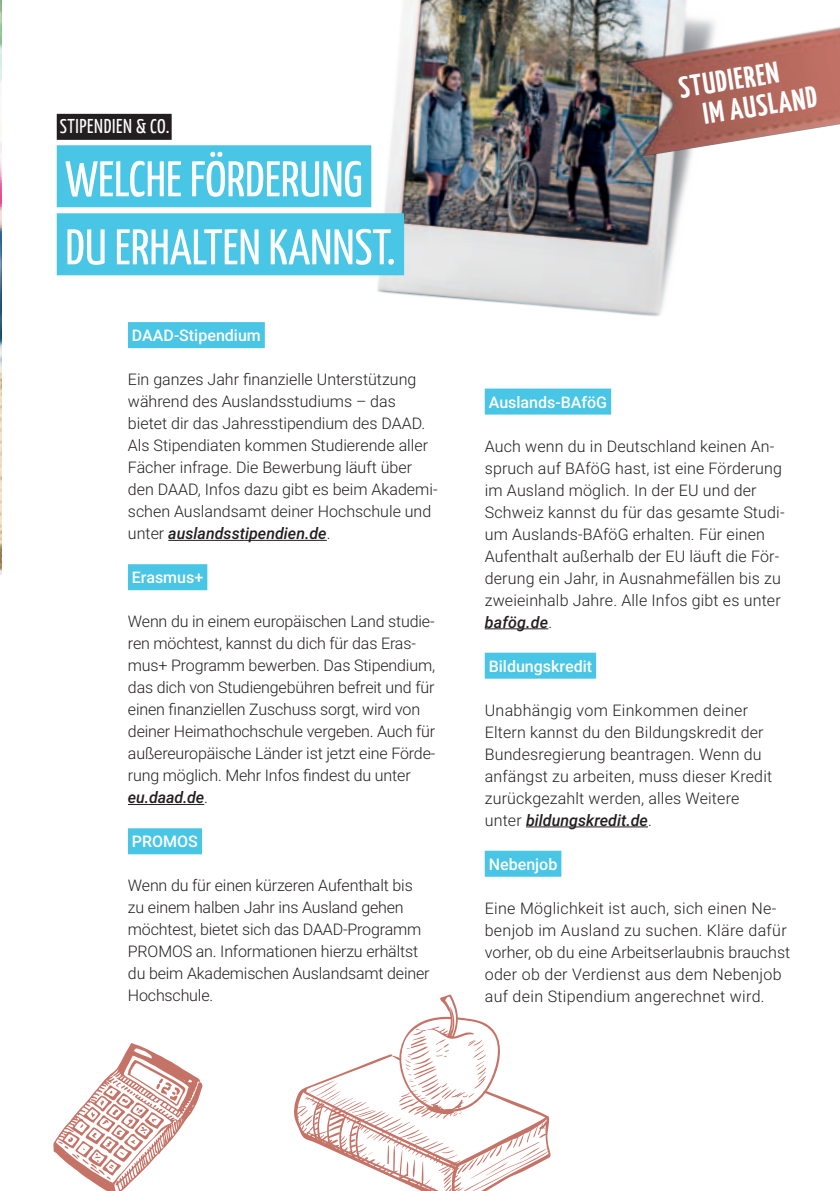
<style>
.page{position:relative;width:840px;height:1191px;background:#fff}
.page>*{position:absolute;margin:0;border:0;box-sizing:border-box;transform-origin:0 0}
.t1{font:50px/68px "Yanone Kaffeesatz";color:#fff}
.t2{font:700 30px/30.2px "Yanone Kaffeesatz";color:#fff}
.t3{font:20px "Yanone Kaffeesatz";letter-spacing:.03em;color:#fff}
.t4{font:300 16px/22px "Roboto";color:#231f20}
.t5{font:300 16px/22px "Roboto";letter-spacing:.02em;color:#231f20}
.t6{font:500 16px "Roboto";color:#fff}
.t7{font:italic 500 16px "Roboto";color:#231f20}
.s1{font-weight:500;font-style:italic}
.s2{font-weight:300;font-style:normal}
</style>
<div class="page">
<img style="left:346px;top:0;width:367px;height:316px">
<img style="left:0;top:0;width:1px;height:574px">
<div style="left:484px;top:388px;width:127px;height:26px;background:#49c6e5"></div>
<hr style="left:484px;top:628px;width:64px;height:1px;background:#231f20">
<div style="left:484px;top:652px;width:111px;height:26px;background:#49c6e5"></div>
<hr style="left:525px;top:826px;width:122px;height:1px;background:#231f20">
<div style="left:484px;top:850px;width:77px;height:26px;background:#49c6e5"></div>
<div style="left:128px;top:322px;width:137px;height:26px;background:#49c6e5"></div>
<hr style="left:168px;top:540px;width:158px;height:1px;background:#231f20">
<div style="left:128px;top:564px;width:79px;height:26px;background:#49c6e5"></div>
<hr style="left:128px;top:804px;width:76px;height:1px;background:#231f20">
<div style="left:128px;top:828px;width:74px;height:26px;background:#49c6e5"></div>
<div style="left:57px;top:114px;width:114px;height:26px;background:#231f20"></div>
<div style="left:57px;top:145px;width:314px;height:62px;background:#49c6e5"></div>
<div style="left:57px;top:213px;width:347px;height:62px;background:#49c6e5"></div>
<svg style="left:294px;top:994px;width:256px;height:197px"></svg>
<svg style="left:387px;top:1145px;width:1px;height:19px"></svg>
<svg style="left:412px;top:1159px;width:3px;height:18px"></svg>
<svg style="left:444px;top:1188px;width:7px;height:3px"></svg>
<svg style="left:443px;top:1179px;width:8px;height:9px"></svg>
<svg style="left:443px;top:1176px;width:8px;height:8px"></svg>
<svg style="left:305px;top:1117px;width:13px;height:10px"></svg>
<svg style="left:300px;top:1110px;width:8px;height:6px"></svg>
<svg style="left:364px;top:1152px;width:8px;height:6px"></svg>
<svg style="left:399px;top:1029px;width:88px;height:87px"></svg>
<svg style="left:331px;top:1097px;width:9px;height:6px"></svg>
<svg style="left:348px;top:1102px;width:18px;height:9px"></svg>
<svg style="left:351px;top:1106px;width:18px;height:6px"></svg>
<svg style="left:359px;top:1110px;width:17px;height:6px"></svg>
<svg style="left:390px;top:1121px;width:20px;height:11px"></svg>
<svg style="left:398px;top:1125px;width:17px;height:9px"></svg>
<svg style="left:407px;top:1132px;width:16px;height:7px"></svg>
<svg style="left:411px;top:1136px;width:16px;height:6px"></svg>
<svg style="left:433px;top:1146px;width:16px;height:7px"></svg>
<svg style="left:442px;top:1141px;width:97px;height:37px"></svg>
<svg style="left:366px;top:1133px;width:8px;height:5px"></svg>
<svg style="left:363px;top:1128px;width:7px;height:6px"></svg>
<svg style="left:53px;top:1043px;width:150px;height:148px"></svg>
<img style="left:594px;top:22px;width:245px;height:140px">
<p class="t3" style="left:60px;top:114px;width:111px">STIPENDIEN &amp; CO.</p>
<h1 class="t1" style="left:65px;top:143px;width:331px">WELCHE FÖRDERUNG<br>DU ERHALTEN KANNST.</h1>
<p class="t6" style="left:132px;top:324px;width:130px">DAAD-Stipendium</p>
<p class="t4" style="left:128px;top:368px;width:311px">Ein ganzes Jahr finanzielle Unterstützung während des Auslandsstudiums – das bietet dir das Jahresstipendium des DAAD.<br>Als Stipendiaten kommen Studierende aller Fächer infrage. Die Bewerbung läuft über den DAAD, Infos dazu gibt es beim Akademi&shy;schen Auslandsamt deiner Hochschule und unter <span class="s1">auslandsstipendien.de</span>.</p>
<p class="t6" style="left:132px;top:566px;width:73px">Erasmus+</p>
<p class="t4" style="left:128px;top:610px;width:309px">Wenn du in einem europäischen Land studie&shy;ren möchtest, kannst du dich für das Eras&shy;mus+ Programm bewerben. Das Stipendium, das dich von Studien gebühren befreit und für einen finanziellen Zuschuss sorgt, wird von deiner Heimat hochschule vergeben. Auch für außer europäische Länder ist jetzt eine Förde&shy;rung möglich. Mehr Infos findest du unter</p>
<p class="t7" style="left:128px;top:786px;width:82px">eu.daad.de<span class="s2">.</span></p>
<p class="t6" style="left:132px;top:830px;width:67px">PROMOS</p>
<p class="t4" style="left:128px;top:874px;width:303px">Wenn du für einen kürzeren Aufenthalt bis zu einem halben Jahr ins Ausland gehen möchtest, bietet sich das DAAD-Programm PROMOS an. Informationen hierzu erhältst du beim Akademischen Auslandsamt deiner Hochschule.</p>
<h2 class="t2" style="left:695px;top:69px;width:116px;text-indent:-20px;rotate:-9deg">STUDIEREN<br>IM AUSLAND</h2>
<p class="t6" style="left:488px;top:391px;width:120px">Auslands-BAföG</p>
<p class="t4" style="left:484px;top:434px;width:301px">Auch wenn du in Deutschland keinen An&shy;spruch auf BAföG hast, ist eine Förderung im Ausland möglich. In der EU und der Schweiz kannst du für das gesamte Studi&shy;um Auslands-BAföG erhalten. Für einen Aufenthalt außerhalb der EU läuft die För&shy;derung ein Jahr, in Ausnahmefällen bis zu zweieinhalb Jahre. Alle Infos gibt es unter</p>
<p class="t7" style="left:484px;top:611px;width:69px">bafög.de<span class="s2">.</span></p>
<p class="t6" style="left:488px;top:655px;width:105px">Bildungskredit</p>
<p class="t4" style="left:484px;top:698px;width:289px">Unabhängig vom Einkommen deiner Eltern kannst du den Bildungskredit der Bundesregierung beantragen. Wenn du anfängst zu arbeiten, muss dieser Kredit zurückgezahlt werden, alles Weitere unter <span class="s1">bildungskredit.de</span>.</p>
<p class="t6" style="left:488px;top:853px;width:70px">Nebenjob</p>
<p class="t5" style="left:484px;top:896px;width:307px">Eine Möglichkeit ist auch, sich einen Ne&shy;benjob im Ausland zu suchen. Kläre dafür vorher, ob du eine Arbeitserlaubnis brauchst oder ob der Verdienst aus dem Nebenjob auf dein Stipendium an gerechnet wird.</p>
</div>
